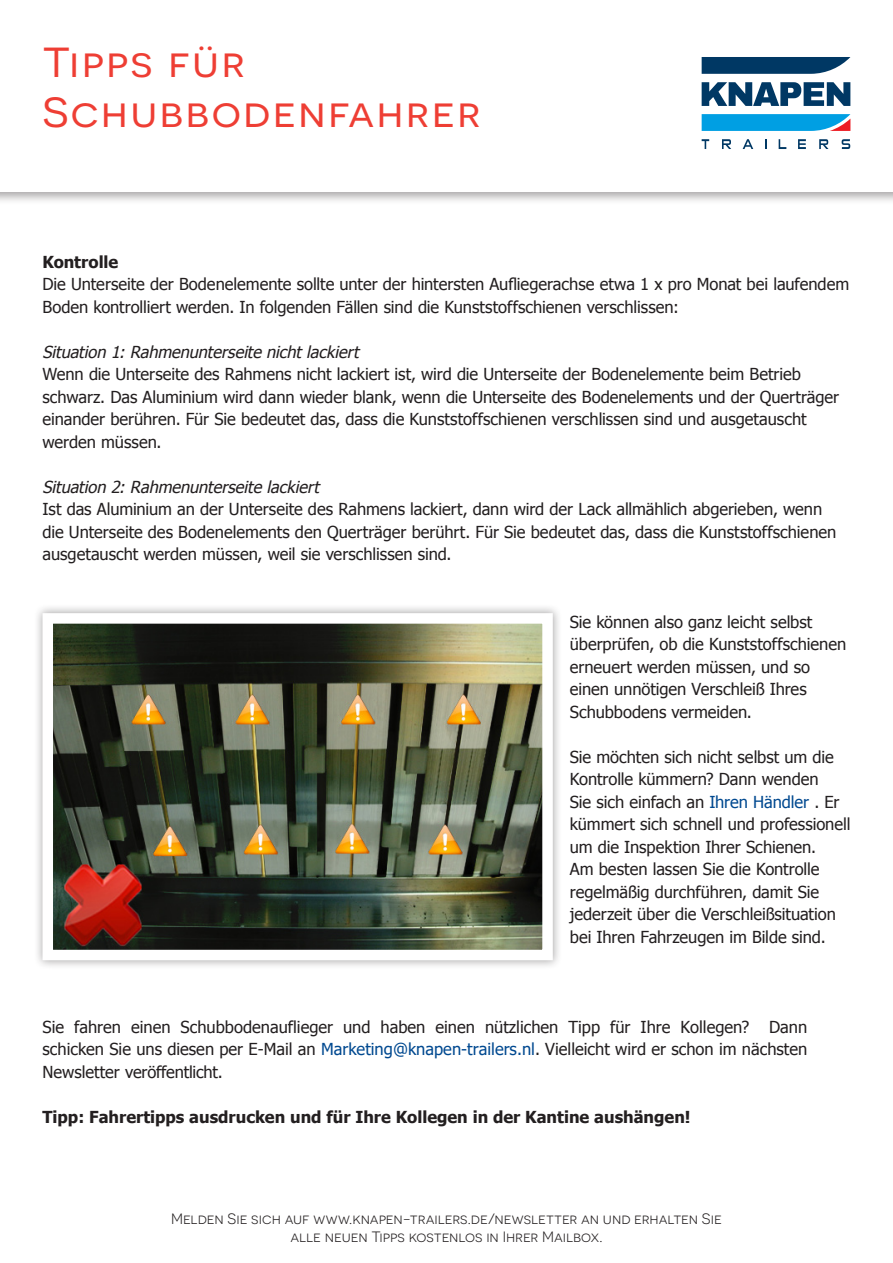
<style>
.page{position:relative;width:893px;height:1263px;background:#fff}
.page>*{position:absolute;margin:0;border:0;box-sizing:border-box;transform-origin:0 0}
.t1{font:42px/50.4px "Novecentosanswide";letter-spacing:.05em;color:#ee3e34;scale:1.05 1}
.t2{font:16.5px/22.5px "Tahoma";letter-spacing:-.005em;color:#231f20}
.Kopjes{font:700 16.5px "Tahoma";color:#231f20}
.Cursief{font:italic 16.5px "Tahoma";color:#231f20}
.t3{font:15px/18px "Novecentosanswide";letter-spacing:-.005em;color:#231f20;text-align:center}
.s1{color:#014990}
</style>
<div class="page">
<div style="left:34px;top:604px;width:528px;height:365px;background:#f6f6f6"></div>
<img style="left:39px;top:609px;width:518px;height:356px">
<div style="left:0;top:0;width:893px;height:205px;background:#231f20;opacity:.4"></div>
<div style="left:0;top:0;width:893px;height:191px;background:#fff"></div>
<svg style="left:702px;top:57px;width:148px;height:17px;background:#174a72"></svg>
<svg style="left:702px;top:114px;width:148px;height:17px;background:#169edc"></svg>
<svg style="left:702px;top:82px;width:148px;height:24px"></svg>
<svg style="left:702px;top:139px;width:7px;height:10px"></svg>
<svg style="left:743px;top:139px;width:10px;height:10px"></svg>
<svg style="left:779px;top:139px;width:7px;height:10px"></svg>
<svg style="left:798px;top:139px;width:8px;height:10px"></svg>
<svg style="left:819px;top:139px;width:9px;height:10px"></svg>
<svg style="left:842px;top:139px;width:8px;height:10px"></svg>
<svg style="left:722px;top:139px;width:9px;height:10px"></svg>
<h1 class="t1" style="left:43px;top:37px;width:419px">Tipps für<br>Schubbodenfahrer</h1>
<p class="Kopjes" style="left:43px;top:250px;width:77px">Kontrolle</p>
<p class="t2" style="left:43px;top:272px;width:808px">Die Unterseite der Bodenelemente sollte unter der hintersten Aufliegerachse etwa 1 x pro Monat bei laufendem<br>Boden kontrolliert werden. In folgenden Fällen sind die Kunststoffschienen verschlissen:</p>
<p class="Cursief" style="left:43px;top:341px;width:322px">Situation 1:Rahmenunterseite nichtlackiert</p>
<p class="t2" style="left:43px;top:362px;width:798px">Wenn die Unterseite des Rahmens nicht lackiert ist, wird die Unterseite der Bodenelemente beim Betrieb schwarz. Das Aluminium wird dann wieder blank, wenn die Unterseite des Bodenelements und der Querträger einander berühren. Für Sie bedeutet das, dass die Kunststoffschienen verschlissen sind und ausgetauscht werden müssen.</p>
<p class="Cursief" style="left:43px;top:476px;width:282px">Situation 2:Rahmenunterseite lackiert</p>
<p class="t2" style="left:43px;top:497px;width:795px">Ist das Aluminium an der Unterseite des Rahmens lackiert, dann wird der Lack allmählich abgerieben, wenn die Unterseite des Bodenelements den Querträger berührt. Für Sie bedeutet das, dass die Kunststoffschienen ausgetauscht werden müssen, weil sie verschlissen sind.</p>
<p class="t2" style="left:570px;top:610px;width:278px">Sie können also ganz leicht selbst überprüfen, ob die Kunststoffschienen erneuert werden müssen, und so einen unnötigen Verschleiß Ihres<br>Schubbodens vermeiden.</p>
<p class="t2" style="left:570px;top:745px;width:282px">Sie möchten sich nicht selbst um die Kontrolle kümmern? Dann wenden<br>Sie sich einfach an <span class="s1">Ihren Händler</span> . Er kümmert sich schnell und professionell um die Inspektion Ihrer Schienen.<br>Am besten lassen Sie die Kontrolle regelmäßig durchführen, damit Sie jederzeit über die Verschleißsituation bei Ihren Fahrzeugen im Bilde sind.</p>
<p class="t2" style="left:43px;top:1015px;width:766px;text-align:justify">Sie fahren einen Schubbodenauflieger und haben einen nützlichen Tipp für Ihre Kollegen? Dann schicken Sie uns diesen per E-Mail an <span class="s1">Marketing@knapen-trailers.nl</span>. Vielleicht wird er schon im nächsten Newsletter veröffentlicht.</p>
<p class="Kopjes" style="left:43px;top:1105px;width:650px">Tipp: Fahrertipps ausdrucken und für Ihre Kollegen in der Kantine aushängen!</p>
<p class="t3" style="left:171px;top:1209px;width:552px">Melden Sie sich auf www.knapen-trailers.de/newsletter an und erhalten Sie alle neuen Tipps kostenlos in Ihrer Mailbox.</p>
</div>
